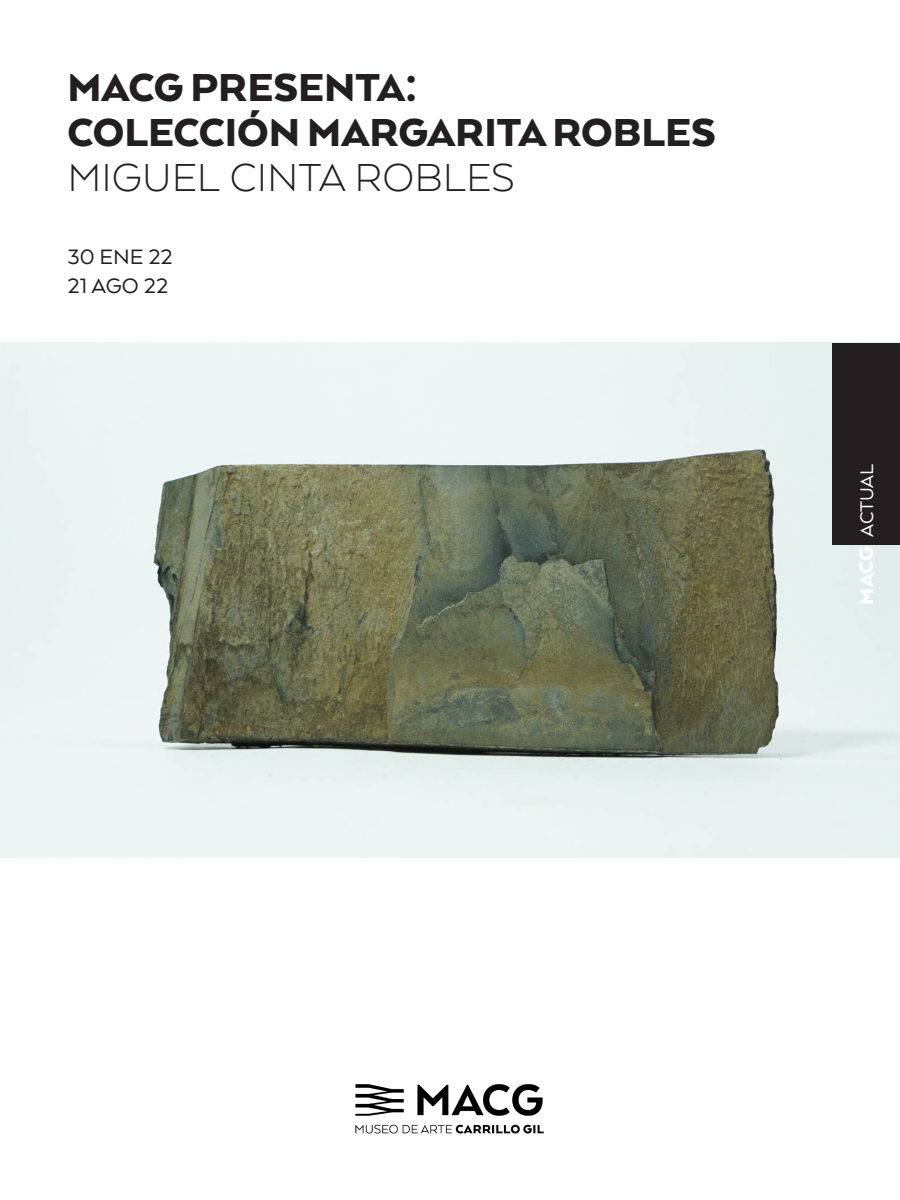
<style>
.page{position:relative;width:900px;height:1200px;background:#fff}
.page>*{position:absolute;margin:0;border:0;box-sizing:border-box;transform-origin:0 0}
.CABEZAS{font:900 45px "Arquitecta";color:#231f20}
.CABEZAS-2{font:300 45px "Arquitecta";color:#231f20}
.CUERPO_DE_TEXTO{font:24px "Arquitecta";color:#231f20}
.PIES_DE_FOTO{font:21px "Arquitecta";color:#fff}
.s1{font-weight:900;font-size:22.5px}
</style>
<div class="page">
<img style="left:0;top:343px;width:900px;height:514px">
<div style="left:832px;top:343px;width:68px;height:202px;background:#231f20"></div>
<img style="left:355px;top:1084px;width:189px;height:50px">
<p class="CABEZAS" style="left:68px;top:60px;width:352px">MACG PRESENTA:</p>
<p class="CABEZAS" style="left:68px;top:105px;width:650px">COLECCIÓN MARGARITA ROBLES</p>
<p class="CABEZAS-2" style="left:68px;top:150px;width:449px">MIGUEL CINTA ROBLES</p>
<p class="CUERPO_DE_TEXTO" style="left:68px;top:242px;width:107px">30 ENE 22</p>
<p class="CUERPO_DE_TEXTO" style="left:68px;top:271px;width:102px">21 AGO 22</p>
<p class="PIES_DE_FOTO" style="left:854px;top:604px;width:142px;rotate:-90deg"><span class="s1">MACG</span> ACTUAL</p>
</div>
